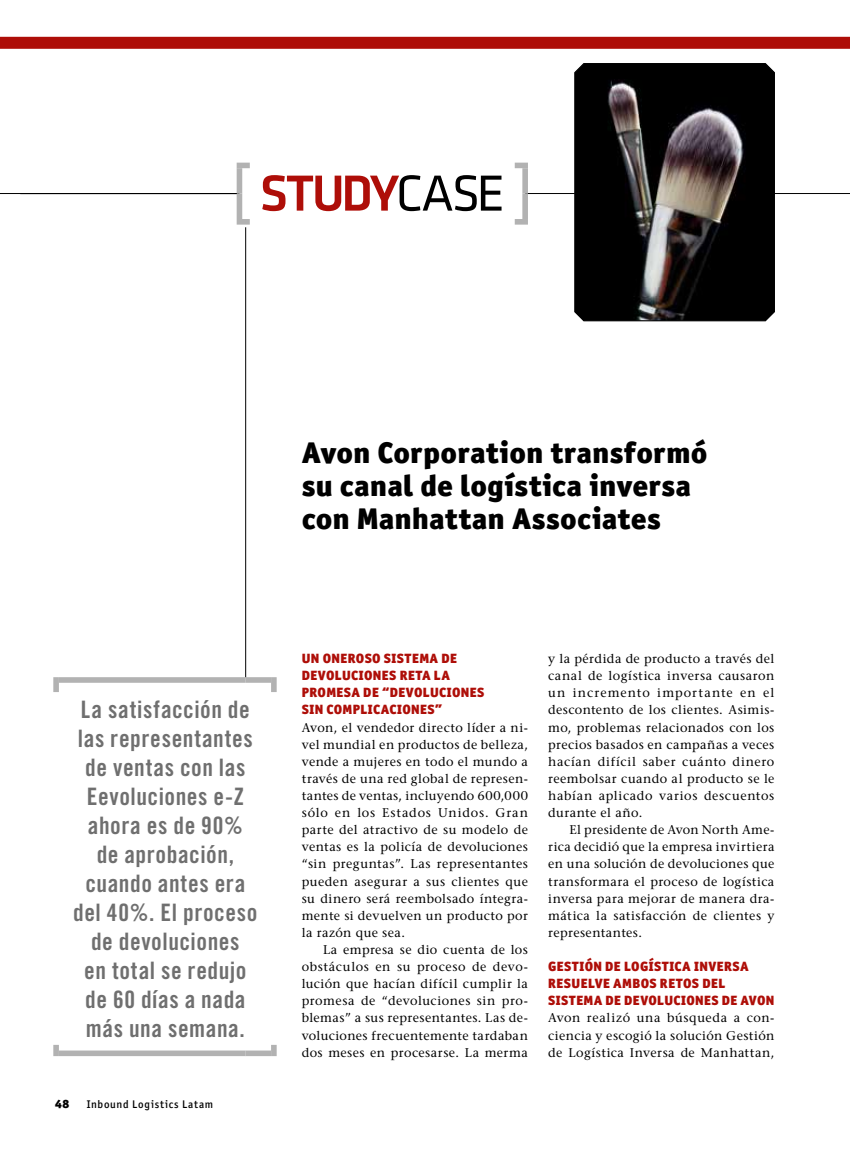
<style>
.page{position:relative;width:851px;height:1149px;background:#fff}
.page>*{position:absolute;margin:0;border:0;box-sizing:border-box;transform-origin:0 0}
.t1{font:500 52.5px "Klavika";letter-spacing:-.055em;color:#ae0e08}
.t2{font:900 30px/33px "Officina Sans ITC Std";letter-spacing:.01em;color:#000}
.t3{font:24px/29px "Trade Gothic LT Std Bd Cn 20";letter-spacing:.025em;color:#6f6f6f;text-align:center}
.t4{font:900 13.5px/17.1px "Officina Sans ITC Std";letter-spacing:.025em;color:#ae0e08}
.t5{font:500 12.6px/17.1px "Stone Serif Std";letter-spacing:.035em;color:#000;text-align:justify}
.t6{font:900 12px "Officina Sans ITC Std";color:#000}
.t7{font:500 11.1px "Officina Sans ITC Std";letter-spacing:.065em;color:#000}
.s1{font-weight:400;color:#000}
</style>
<div class="page">
<div style="left:53px;top:677px;width:6px;height:14px;background:#b2b2b2"></div>
<div style="left:271px;top:1044px;width:5px;height:11px;background:#b2b2b2"></div>
<div style="left:246px;top:1050px;width:25px;height:5px;background:#b2b2b2"></div>
<div style="left:59px;top:1050px;width:187px;height:5px;background:#b2b2b2"></div>
<div style="left:271px;top:677px;width:5px;height:14px;background:#b2b2b2"></div>
<div style="left:59px;top:677px;width:187px;height:5px;background:#b2b2b2"></div>
<div style="left:53px;top:1044px;width:6px;height:11px;background:#b2b2b2"></div>
<div style="left:246px;top:677px;width:25px;height:5px;background:#b2b2b2"></div>
<hr style="left:245px;top:227px;width:1px;height:450px;background:#000">
<hr style="left:0;top:193px;width:849px;height:1px;background:#000">
<div style="left:0;top:37px;width:849px;height:12px;background:#ae0e08"></div>
<svg style="left:242px;top:168px;width:280px;height:51px"></svg>
<div style="left:236px;top:219px;width:14px;height:5px;background:#b2b2b2"></div>
<div style="left:514px;top:162px;width:14px;height:6px;background:#b2b2b2"></div>
<div style="left:522px;top:168px;width:6px;height:25px;background:#b2b2b2"></div>
<div style="left:522px;top:193px;width:6px;height:26px;background:#b2b2b2"></div>
<div style="left:236px;top:162px;width:14px;height:6px;background:#b2b2b2"></div>
<div style="left:236px;top:193px;width:6px;height:26px;background:#b2b2b2"></div>
<div style="left:514px;top:219px;width:14px;height:5px;background:#b2b2b2"></div>
<div style="left:236px;top:168px;width:6px;height:25px;background:#b2b2b2"></div>
<svg style="left:574px;top:63px;width:201px;height:259px;background:#232020"></svg>
<h1 class="t1" style="left:260px;top:164px;width:246px">STUDY<span class="s1">CASE</span></h1>
<h2 class="t2" style="left:302px;top:435px;width:407px">Avon Corporation transformó su canal de logística inversa con Manhattan Associates</h2>
<h3 class="t3" style="left:73px;top:695px;width:186px">La satisfacción de las representantes de ventas con las<br>Eevoluciones e-Z ahora es de 90%<br>de aprobación, cuando antes era del 40%. El proceso de devoluciones<br>en total se redujo de 60 días a nada más una semana.</h3>
<p class="t6" style="left:55px;top:1095px;width:15px">48</p>
<p class="t7" style="left:87px;top:1097px;width:128px">Inbound Logistics Latam</p>
<p class="t4" style="left:302px;top:649px;width:184px">UN ONEROSO SISTEMA DE<br>DEVOLUCIONES RETA LA<br>PROMESA DE “DEVOLUCIONES<br>SIN COMPLICACIONES”</p>
<p class="t5" style="left:302px;top:718px;width:228px">Avon, el vendedor directo líder a ni&shy;vel mundial en productos de belleza, vende a mujeres en todo el mundo a través de una red global de represen&shy;tantes de ventas, incluyendo 600,000 sólo en los Estados Unidos. Gran parte del atractivo de su modelo de ventas es la policía de devoluciones “sin preguntas”. Las representantes pueden asegurar a sus clientes que su dinero será reembolsado íntegra&shy;mente si devuelven un producto por la razón que sea.</p>
<p class="t5" style="left:302px;top:940px;width:228px;text-indent:21px">La empresa se dio cuenta de los obstáculos en su proceso de devo&shy;lución que hacían difícil cumplir la promesa de “devoluciones sin pro&shy;blemas” a sus representantes. Las de&shy;voluciones frecuentemente tardaban dos meses en procesarse. La merma</p>
<p class="t5" style="left:548px;top:650px;width:228px">y la pérdida de producto a través del canal de logística inversa causaron un incremento importante en el descontento de los clientes. Asimis&shy;mo, problemas relacionados con los precios basados en campañas a veces hacían difícil saber cuánto dinero reembolsar cuando al producto se le habían aplicado varios descuentos durante el año.</p>
<p class="t5" style="left:548px;top:821px;width:228px;text-indent:21px">El presidente de Avon North Ame&shy;rica decidió que la empresa invirtiera en una solución de devoluciones que transformara el proceso de logística inversa para mejorar de manera dra&shy;mática la satisfacción de clientes y representantes.</p>
<p class="t4" style="left:548px;top:957px;width:228px">GESTIÓN DE LOGÍSTICA INVERSA<br>RESUELVE AMBOS RETOS DEL<br>SISTEMA DE DEVOLUCIONES DE AVON</p>
<p class="t5" style="left:548px;top:1009px;width:228px">Avon realizó una búsqueda a con&shy;ciencia y escogió la solución Gestión de Logística Inversa de Manhattan,</p>
</div>
